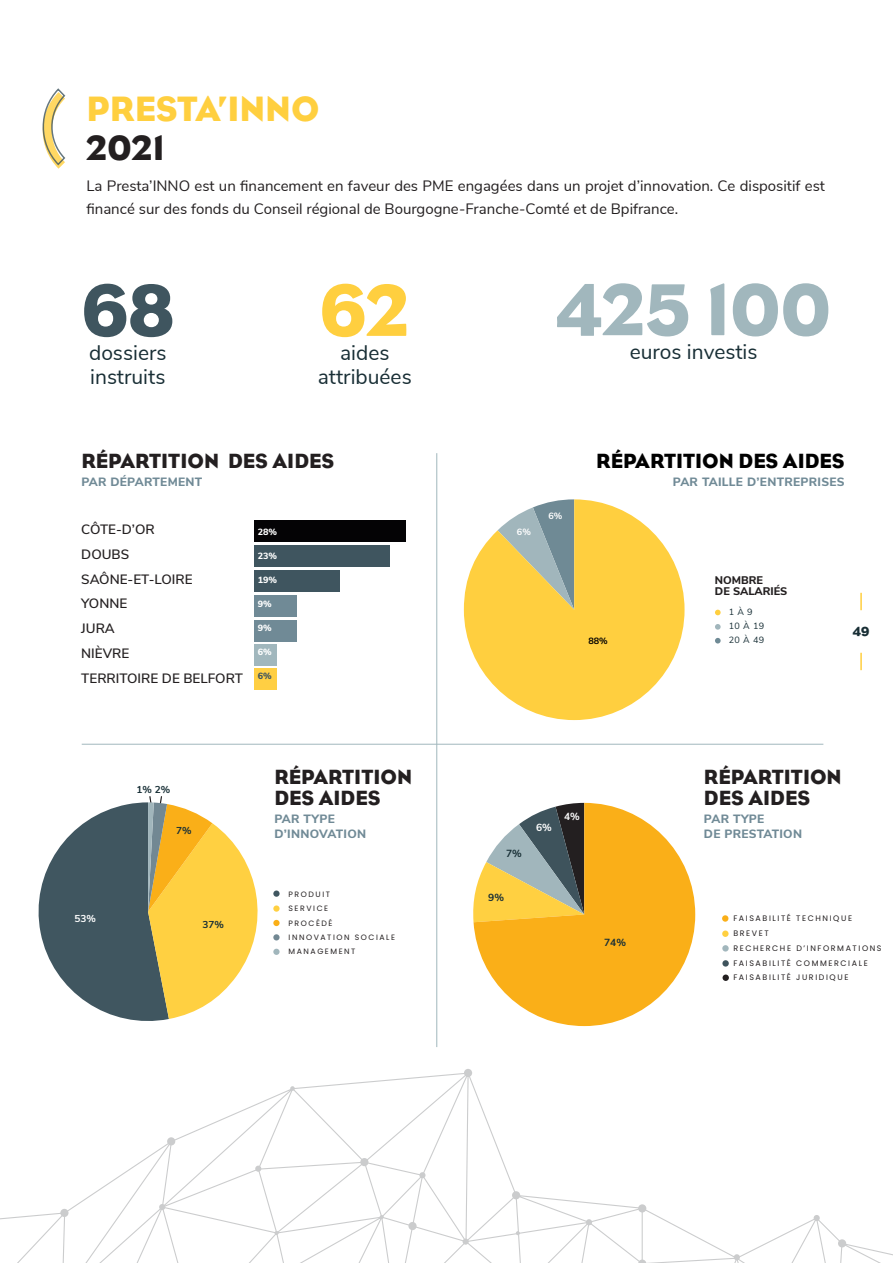
<style>
.page{position:relative;width:893px;height:1263px;background:#fff}
.page>*{position:absolute;margin:0;border:0;box-sizing:border-box;transform-origin:0 0}
.t1{font:75px "Eagle";color:#a1b7bd}
.t2{font:75px "Eagle";color:#ffcf3f}
.t3{font:75px "Eagle";color:#3f555f}
.t4{font:36px "Eagle";color:#ffcf3f}
.t5{font:36px "Eagle";color:#231f20}
.t6{font:21px/21px "Eagle";color:#231f20}
.t7{font:21px/24px "Nunito Sans";color:#182e35;text-align:center}
.t8{font:21px "Eagle";color:#000}
.t9{font:15px/22.5px "Nunito Sans";color:#231f20}
.t10{font:600 13.5px/24.8px "Nunito Sans";color:#231f20}
.t11{font:13.5px "Eagle";color:#182e35}
.t12{font:800 12px/15px "Nunito Sans";letter-spacing:.025em;color:#708a96}
.t13{font:800 11.1px/11.1px "Nunito Sans";color:#231f20}
.t14{font:700 10.35px "Nunito Sans";color:#182f36}
.t15{font:700 10.35px "Nunito Sans";color:#fff}
.t16{font:700 10.05px "Nunito Sans";color:#182f36}
.t17{font:700 10.05px "Nunito Sans";color:#fff}
.t18{font:800 9px "Nunito Sans";color:#fff}
.t19{font:9px/14.1px "Nunito Sans";letter-spacing:.05em;color:#182f36}
.t20{font:700 9px "Nunito Sans";color:#fff}
.t21{font:700 9px "Nunito Sans";color:#000001}
.t22{font:800 9px "Nunito Sans";color:#3f555f}
.t23{font:7.95px/15px "Poppins";letter-spacing:.2em;color:#231f20}
.t24{font:7.8px/14.4px "Poppins";letter-spacing:.2em;color:#231f20}
</style>
<div class="page">
<svg style="left:860px;top:593px;width:2px;height:17px"></svg>
<svg style="left:860px;top:653px;width:2px;height:17px"></svg>
<svg style="left:0;top:1069px;width:893px;height:194px"></svg>
<hr style="left:436px;top:453px;width:1px;height:594px;background:#a1b7bd">
<hr style="left:82px;top:744px;width:741px;height:1px;background:#a1b7bd">
<div style="left:254px;top:520px;width:152px;height:21px;background:#040305"></div>
<div style="left:254px;top:545px;width:136px;height:21px;background:#3f555f"></div>
<div style="left:254px;top:570px;width:86px;height:22px;background:#3f555f"></div>
<div style="left:254px;top:595px;width:43px;height:22px;background:#708a96"></div>
<div style="left:254px;top:620px;width:43px;height:22px;background:#708a96"></div>
<div style="left:254px;top:644px;width:22px;height:22px;background:#a1b7bd"></div>
<div style="left:254px;top:668px;width:22px;height:21px;background:#ffcf43"></div>
<svg style="left:464px;top:499px;width:220px;height:221px;fill:#ffcf3f"></svg>
<svg style="left:715px;top:610px;width:6px;height:5px"></svg>
<svg style="left:715px;top:624px;width:6px;height:6px"></svg>
<svg style="left:715px;top:638px;width:6px;height:5px"></svg>
<svg style="left:273px;top:890px;width:7px;height:7px"></svg>
<svg style="left:273px;top:905px;width:7px;height:7px"></svg>
<div style="left:273px;top:920px;width:7px;height:6px;background:#faaf18;border-radius:50%"></div>
<div style="left:273px;top:934px;width:7px;height:6px;background:#728893;border-radius:50%"></div>
<div style="left:273px;top:949px;width:7px;height:6px;background:#a1b6bc;border-radius:50%"></div>
<svg style="left:38px;top:796px;width:220px;height:225px"></svg>
<svg style="left:474px;top:803px;width:221px;height:223px;fill:#faaf18"></svg>
<div style="left:722px;top:915px;width:6px;height:7px;background:#faaf18;border-radius:50%"></div>
<div style="left:722px;top:930px;width:7px;height:7px;background:#ffd041;border-radius:50%"></div>
<div style="left:722px;top:945px;width:7px;height:6px;background:#a1b6bc;border-radius:50%"></div>
<div style="left:722px;top:960px;width:7px;height:6px;background:#3e535c;border-radius:50%"></div>
<div style="left:722px;top:974px;width:7px;height:7px;background:#231f20;border-radius:50%"></div>
<svg style="left:42px;top:88px;width:24px;height:81px"></svg>
<h2 class="t4" style="left:86px;top:89px;width:235px">PRESTA’INNO</h2>
<h2 class="t5" style="left:86px;top:128px;width:80px">2021</h2>
<p class="t9" style="left:86px;top:174px;width:740px">La Presta’INNO est un financement en faveur des PME engagées dans un projet d’innovation. Ce dispositif est financé sur des fonds du Conseil régional de Bourgogne-Franche-Comté et de Bpifrance.</p>
<h1 class="t3" style="left:82px;top:268px;width:94px">68</h1>
<h3 class="t7" style="left:89px;top:339px;width:79px;text-align:left">dossiers instruits</h3>
<h1 class="t2" style="left:320px;top:268px;width:92px">62</h1>
<h3 class="t7" style="left:318px;top:339px;width:95px">aides attribuées</h3>
<h3 class="t6" style="left:81px;top:451px;width:254px">RÉPARTITION DES AIDES</h3>
<p class="t12" style="left:81px;top:474px;width:122px">PAR DÉPARTEMENT</p>
<p class="t10" style="left:81px;top:516px;width:163px">CÔTE-D’OR<br>DOUBS<br>SAÔNE-ET-LOIRE<br>YONNE<br>JURA<br>NIÈVRE<br>TERRITOIRE DE BELFORT</p>
<p class="t18" style="left:258px;top:525px;width:21px">28%</p>
<p class="t18" style="left:258px;top:549px;width:21px">23%</p>
<p class="t18" style="left:258px;top:573px;width:21px">19%</p>
<p class="t18" style="left:258px;top:597px;width:15px">9%</p>
<p class="t18" style="left:258px;top:621px;width:15px">9%</p>
<p class="t18" style="left:258px;top:645px;width:15px">6%</p>
<p class="t22" style="left:258px;top:669px;width:15px">6%</p>
<p class="t17" style="left:75px;top:911px;width:23px">53%</p>
<p class="t16" style="left:136px;top:782px;width:35px">1% 2%</p>
<p class="t16" style="left:176px;top:823px;width:17px">7%</p>
<p class="t16" style="left:202px;top:917px;width:23px">37%</p>
<h3 class="t6" style="left:274px;top:766px;width:139px">RÉPARTITION<br>DES AIDES</h3>
<p class="t12" style="left:274px;top:810px;width:93px">PAR TYPE<br>D’INNOVATION</p>
<p class="t24" style="left:289px;top:887px;width:108px">PRODUIT<br>SERVICE<br>PROCÉDÉ<br>INNOVATION SOCIALE<br>MANAGEMENT</p>
<h1 class="t1" style="left:556px;top:267px;width:276px">425 100</h1>
<h3 class="t7" style="left:630px;top:339px;width:129px">euros investis</h3>
<p class="t20" style="left:517px;top:526px;width:15px">6%</p>
<p class="t20" style="left:548px;top:509px;width:15px">6%</p>
<h3 class="t8" style="left:596px;top:449px;width:250px">RÉPARTITION DES AIDES</h3>
<p class="t12" style="left:673px;top:474px;width:173px">PAR TAILLE D’ENTREPRISES</p>
<p class="t13" style="left:715px;top:574px;width:74px">NOMBRE<br>DE SALARIÉS</p>
<p class="t19" style="left:729px;top:605px;width:37px">1 À 9<br>10 À 19</p>
<p class="t21" style="left:588px;top:635px;width:21px">88%</p>
<p class="t19" style="left:729px;top:633px;width:37px">20 À 49</p>
<p class="t11" style="left:853px;top:624px;width:18px">49</p>
<p class="t14" style="left:506px;top:846px;width:17px">7%</p>
<p class="t14" style="left:488px;top:889px;width:17px">9%</p>
<p class="t15" style="left:536px;top:820px;width:17px">6%</p>
<p class="t15" style="left:564px;top:809px;width:17px">4%</p>
<p class="t14" style="left:604px;top:934px;width:23px">74%</p>
<h3 class="t6" style="left:704px;top:766px;width:139px">RÉPARTITION<br>DES AIDES</h3>
<p class="t12" style="left:704px;top:810px;width:100px">PAR TYPE<br>DE PRESTATION</p>
<p class="t23" style="left:733px;top:911px;width:150px">FAISABILITÉ TECHNIQUE<br>BREVET<br>RECHERCHE D’INFORMATIONS<br>FAISABILITÉ COMMERCIALE</p>
<p class="t23" style="left:733px;top:970px;width:116px">FAISABILITÉ JURIDIQUE</p>
</div>
